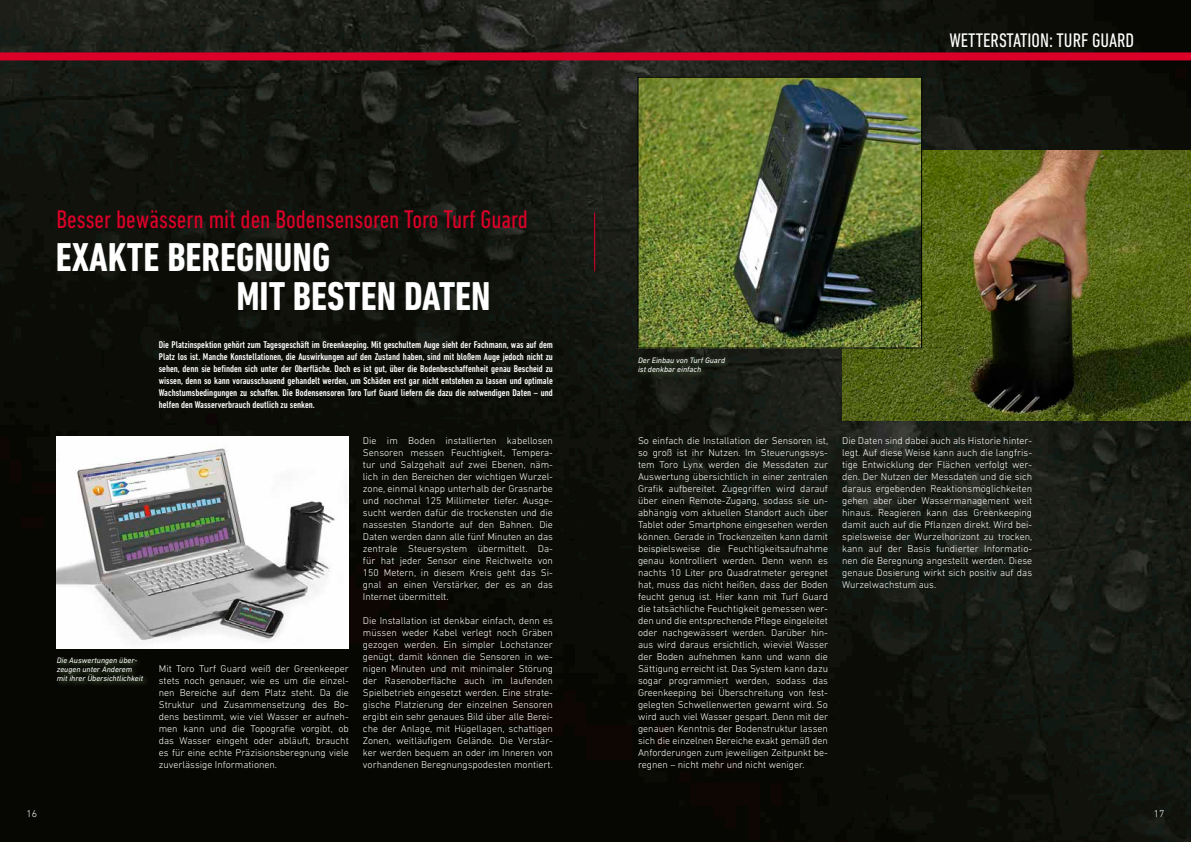
<style>
.page{position:relative;width:1191px;height:842px;background:#fff}
.page>*{position:absolute;margin:0;border:0;box-sizing:border-box;transform-origin:0 0}
.t1{font:700 condensed 41px "DIN Next LT Pro";color:#fff}
.t2{font:condensed 26px "DIN Next LT Pro";color:#db0028}
.t3{font:condensed 20px "DIN Next LT Pro";color:#fff}
.t4{font:300 10px/12px "DIN Next LT Pro";color:#fff;text-align:justify}
.t5{font:500 condensed 10px/12px "DIN Next LT Pro";color:#fff;text-align:justify}
.t6{font:italic 8px/9px "DIN Next LT Pro";color:#fff}
</style>
<div class="page">
<img style="left:0;top:0;width:1191px;height:842px">
<img style="left:842px;top:150px;width:349px;height:271px">
<img style="left:639px;top:79px;width:281px;height:267px">
<div style="left:637px;top:77px;width:285px;height:271px;border:1px solid #000"></div>
<img style="left:57px;top:436px;width:292px;height:212px">
<hr style="left:594px;top:213px;width:1px;height:58px;background:#db0028">
<div style="left:0;top:52px;width:1191px;height:8px;background:#db0028"></div>
<svg style="left:55px;top:655px;width:94px;height:33px;background:#0f130a"></svg>
<svg style="left:636px;top:355px;width:96px;height:24px;background:#1b2016"></svg>
<h2 class="t2" style="left:56px;top:205px;width:473px">Besser bewässern mit den Bodensensoren Toro Turf Guard</h2>
<h1 class="t1" style="left:56px;top:234px;width:276px">EXAKTE BEREGNUNG</h1>
<h1 class="t1" style="left:236px;top:273px;width:256px">MIT BESTEN DATEN</h1>
<p class="t6" style="left:57px;top:656px;width:88px">Die Auswertungen über&shy;zeugen unter Anderem mit ihrer Übersichtlichkeit</p>
<p class="t5" style="left:159px;top:339px;width:396px">Die Platzinspektion gehört zum Tagesgeschäft im Greenkeeping. Mit geschultem Auge sieht der Fachmann, was auf dem Platz los ist. Manche Konstellationen, die Auswirkungen auf den Zustand haben, sind mit bloßem Auge jedoch nicht zu sehen, denn sie befinden sich unter der Oberfläche. Doch es ist gut, über die Bodenbeschaffenheit genau Bescheid zu wissen, denn so kann vorausschauend gehandelt werden, um Schäden erst gar nicht entstehen zu lassen und optimale Wachstumsbedingungen zu schaffen. Die Bodensensoren Toro Turf Guard liefern die dazu die notwendigen Daten – und helfen den Wasserverbrauch deutlich zu senken.</p>
<p class="t4" style="left:159px;top:662px;width:191px">Mit Toro Turf Guard weiß der Greenkeeper stets noch genauer, wie es um die einzel&shy;nen Bereiche auf dem Platz steht. Da die Struktur und Zusammensetzung des Bo&shy;dens bestimmt, wie viel Wasser er aufneh&shy;men kann und die Topografie vorgibt, ob das Wasser eingeht oder abläuft, braucht es für eine echte Präzisionsberegnung viele zuverlässige Informationen.</p>
<p class="t4" style="left:363px;top:434px;width:191px">Die im Boden installierten kabellosen Sensoren messen Feuchtigkeit, Tempera&shy;tur und Salzgehalt auf zwei Ebenen, näm&shy;lich in den Bereichen der wichtigen Wurzel&shy;zone, einmal knapp unterhalb der Grasnarbe und nochmal 125 Millimeter tiefer. Ausge&shy;sucht werden dafür die trockensten und die nassesten Standorte auf den Bahnen. Die Daten werden dann alle fünf Minuten an das zentrale Steuersystem übermittelt. Da&shy;für hat jeder Sensor eine Reichweite von 150 Metern, in diesem Kreis geht das Si&shy;gnal an einen Verstärker, der es an das Internet übermittelt.</p>
<p class="t4" style="left:363px;top:614px;width:191px">Die Installation ist denkbar einfach, denn es müssen weder Kabel verlegt noch Gräben gezogen werden. Ein simpler Lochstanzer genügt, damit können die Sensoren in we&shy;nigen Minuten und mit minimaler Störung der Rasenoberfläche auch im laufenden Spielbetrieb eingesetzt werden. Eine strate&shy;gische Platzierung der einzelnen Sensoren ergibt ein sehr genaues Bild über alle Berei&shy;che der Anlage, mit Hügellagen, schattigen Zonen, weitläufigem Gelände. Die Verstär&shy;ker werden bequem an oder im Inneren von vorhandenen Beregnungspodesten montiert.</p>
<p class="t6" style="left:638px;top:356px;width:89px">Der Einbau von Turf Guard ist denkbar einfach</p>
<h3 class="t3" style="left:949px;top:29px;width:186px">WETTERSTATION: TURF GUARD</h3>
<p class="t4" style="left:638px;top:434px;width:192px">So einfach die Installation der Sensoren ist, so groß ist ihr Nutzen. Im Steuerungssys&shy;tem Toro Lynx werden die Messdaten zur Auswertung übersichtlich in einer zentralen Grafik aufbereitet. Zugegriffen wird darauf über einen Remote-Zugang, sodass sie un&shy;abhängig vom aktuellen Standort auch über Tablet oder Smartphone eingesehen werden können. Gerade in Trockenzeiten kann damit beispielsweise die Feuchtigkeitsaufnahme genau kontrolliert werden. Denn wenn es nachts 10 Liter pro Quadratmeter geregnet hat, muss das nicht heißen, dass der Boden feucht genug ist. Hier kann mit Turf Guard die tatsächliche Feuchtigkeit gemessen wer&shy;den und die entsprechende Pflege eingeleitet oder nachgewässert werden. Darüber hin&shy;aus wird daraus ersichtlich, wieviel Wasser der Boden aufnehmen kann und wann die Sättigung erreicht ist. Das System kann dazu sogar programmiert werden, sodass das Greenkeeping bei Überschreitung von fest&shy;gelegten Schwellenwerten gewarnt wird. So wird auch viel Wasser gespart. Denn mit der genauen Kenntnis der Bodenstruktur lassen sich die einzelnen Bereiche exakt gemäß den Anforderungen zum jeweiligen Zeitpunkt be&shy;regnen – nicht mehr und nicht weniger.</p>
<p class="t4" style="left:842px;top:434px;width:192px">Die Daten sind dabei auch als Historie hinter&shy;legt. Auf diese Weise kann auch die langfris&shy;tige Entwicklung der Flächen verfolgt wer&shy;den. Der Nutzen der Messdaten und die sich daraus ergebenden Reaktionsmöglichkeiten gehen aber über Wassermanagement weit hinaus. Reagieren kann das Greenkeeping damit auch auf die Pflanzen direkt. Wird bei&shy;spielsweise der Wurzelhorizont zu trocken, kann auf der Basis fundierter Informatio&shy;nen die Beregnung angestellt werden. Diese genaue Dosierung wirkt sich positiv auf das Wurzelwachstum aus.</p>
<p class="t4" style="left:27px;top:808px;width:12px">16</p>
<p class="t4" style="left:1153px;top:808px;width:12px">17</p>
</div>
